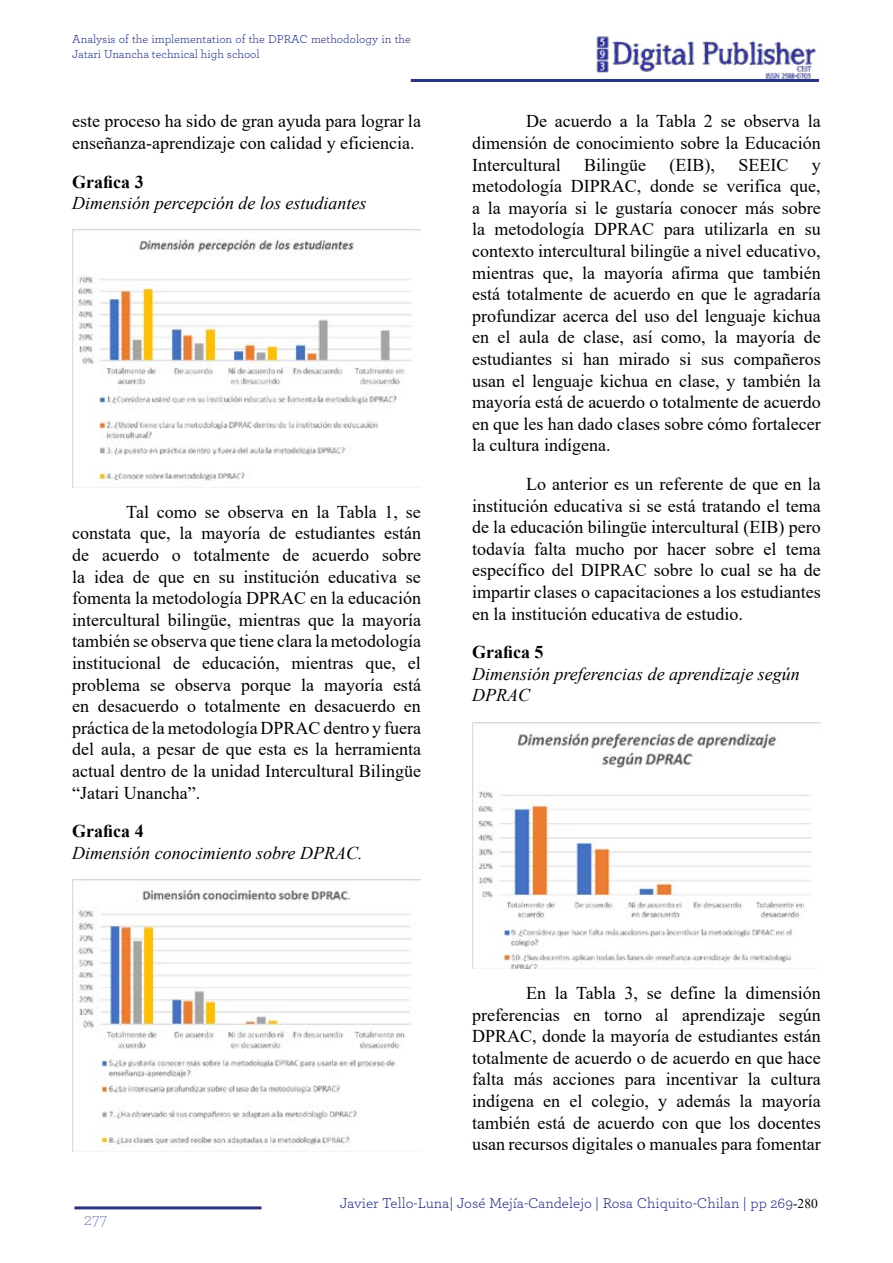
<style>
.page{position:relative;width:893px;height:1263px;background:#fff}
.page>*{position:absolute;margin:0;border:0;box-sizing:border-box;transform-origin:0 0}
.t1{font:18px/21.6px "Times New Roman";color:#000;text-align:justify}
.t2{font:italic 18px/21.6px "Times New Roman";color:#000}
.t3{font:700 18px "Times New Roman";color:#000}
.t4{font:200 18px "Archer";color:#283583}
.t5{font:15px "Archer";color:#283583}
.t6{font:12px/14.4px "Archer";color:#283583}
.s1{font-family:"Times New Roman";font-size:13.5px;color:#000}
</style>
<div class="page">
<hr style="left:411px;top:79px;width:408px;height:3px;background:#283583">
<img style="left:596px;top:36px;width:220px;height:43px">
<hr style="left:74px;top:1206px;width:187px;height:3px;background:#283583">
<img style="left:72px;top:230px;width:349px;height:257px">
<img style="left:72px;top:879px;width:349px;height:273px">
<img style="left:472px;top:722px;width:349px;height:246px">
<p class="t6" style="left:72px;top:32px;width:340px">Analysis of the implementation of the DPRAC methodology in the<br>Jatari Unancha technical high school</p>
<p class="t1" style="left:72px;top:110px;width:350px">este proceso ha sido de gran ayuda para lograr la enseñanza-aprendizaje con calidad y eficiencia.</p>
<p class="t3" style="left:72px;top:168px;width:73px">Grafica 3</p>
<p class="t2" style="left:72px;top:192px;width:296px">Dimensión percepción de los estudiantes</p>
<p class="t1" style="left:72px;top:500px;width:350px;text-indent:54px">Tal como se observa en la Tabla 1, se constata que, la mayoría de estudiantes están de acuerdo o totalmente de acuerdo sobre la idea de que en su institución educativa se fomenta la metodología DPRAC en la educación intercultural bilingüe, mientras que la mayoría también se observa que tiene clara la metodología institucional de educación, mientras que, el problema se observa porque la mayoría está en desacuerdo o totalmente en desacuerdo en práctica de la metodología DPRAC dentro y fuera del aula, a pesar de que esta es la herramienta actual dentro de la unidad Intercultural Bilingüe “Jatari Unancha”.</p>
<p class="t3" style="left:72px;top:818px;width:73px">Grafica 4</p>
<p class="t2" style="left:72px;top:842px;width:292px">Dimensión conocimiento sobre DPRAC.</p>
<p class="t1" style="left:472px;top:110px;width:350px;text-indent:54px">De acuerdo a la Tabla 2 se observa la dimensión de conocimiento sobre la Educación Intercultural</p>
<p class="t1" style="left:584px;top:153px;width:64px">Bilingüe</p>
<p class="t1" style="left:670px;top:153px;width:47px">(EIB),</p>
<p class="t1" style="left:738px;top:153px;width:52px">SEEIC</p>
<p class="t1" style="left:472px;top:153px;width:350px;text-indent:340px">y metodología DIPRAC, donde se verifica que, a la mayoría si le gustaría conocer más sobre la metodología DPRAC para utilizarla en su contexto intercultural bilingüe a nivel educativo, mientras que, la mayoría afirma que también está totalmente de acuerdo en que le agradaría profundizar acerca del uso del lenguaje kichua en el aula de clase, así como, la mayoría de estudiantes si han mirado si sus compañeros usan el lenguaje kichua en clase, y también la mayoría está de acuerdo o totalmente de acuerdo en que les han dado clases sobre cómo fortalecer la cultura indígena.</p>
<p class="t1" style="left:472px;top:472px;width:350px;text-indent:54px">Lo anterior es un referente de que en la institución educativa si se está tratando el tema de la educación bilingüe intercultural (EIB) pero todavía falta mucho por hacer sobre el tema específico del DIPRAC sobre lo cual se ha de impartir clases o capacitaciones a los estudiantes en la institución educativa de estudio.</p>
<p class="t3" style="left:472px;top:639px;width:73px">Grafica 5</p>
<p class="t2" style="left:472px;top:662px;width:329px">Dimensión preferencias de aprendizaje según<br>DPRAC</p>
<p class="t1" style="left:472px;top:982px;width:350px;text-indent:54px">En la Tabla 3, se define la dimensión preferencias en torno al aprendizaje según DPRAC, donde la mayoría de estudiantes están totalmente de acuerdo o de acuerdo en que hace falta más acciones para incentivar la cultura indígena en el colegio, y además la mayoría también está de acuerdo con que los docentes usan recursos digitales o manuales para fomentar</p>
<p class="t4" style="left:84px;top:1208px;width:24px">277</p>
<p class="t5" style="left:340px;top:1193px;width:479px">Javier Tello-Luna| José Mejía-Candelejo | Rosa Chiquito-Chilan | pp 269<span class="s1">-280</span></p>
</div>
